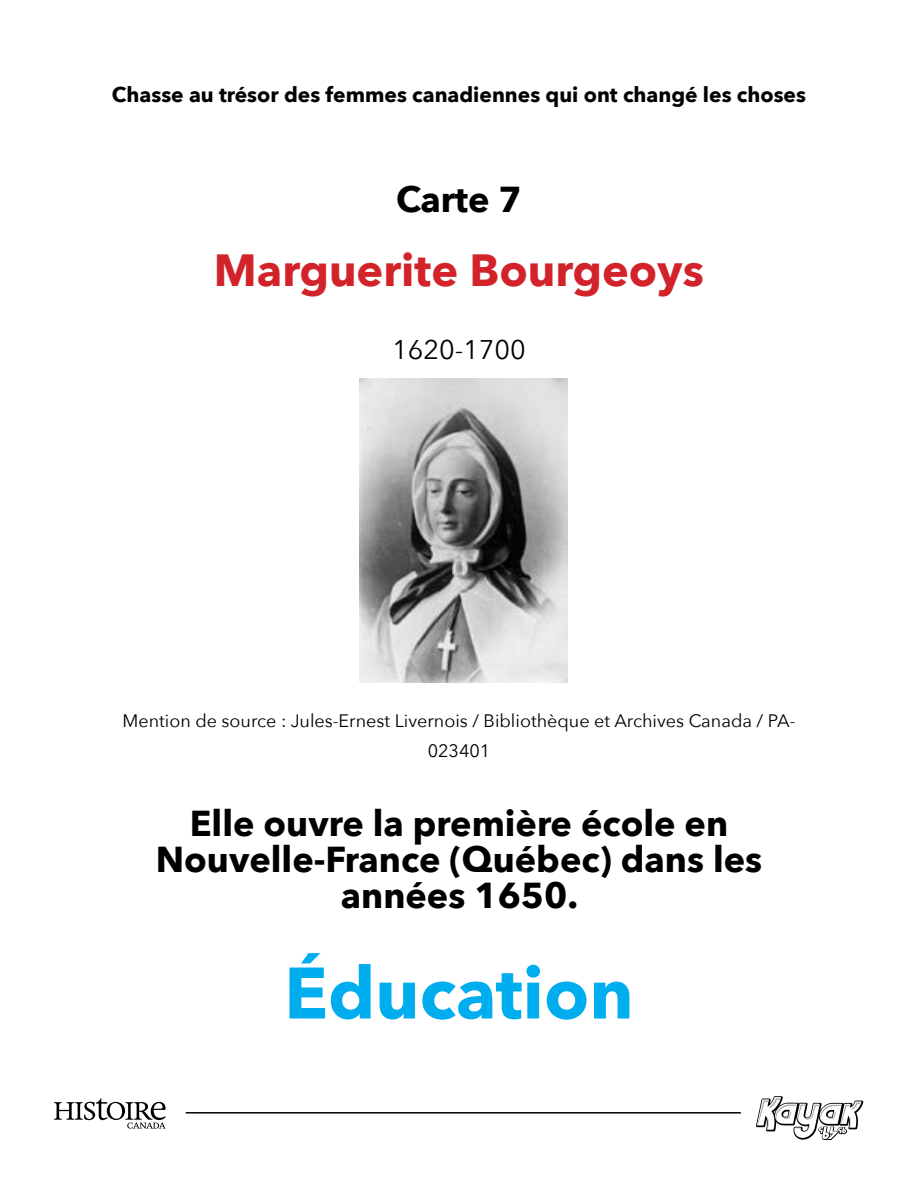
<style>
.page{position:relative;width:918px;height:1188px;background:#fff}
.page>*{position:absolute;margin:0;border:0;box-sizing:border-box;transform-origin:0 0}
.t1{font:700 72px "Avenir Next";color:#00aeef}
.t2{font:700 45px "Avenir Next";color:#d2232a}
.t3{font:700 36px/36px "Avenir Next";color:#000;text-align:center}
.t4{font:27px "Avenir Next";color:#000}
.t5{font:700 21px "Avenir Next";color:#000}
.t6{font:18px/30px "Avenir Next";color:#000;text-align:center}
</style>
<div class="page">
<svg style="left:756px;top:1096px;width:107px;height:44px"></svg>
<hr style="left:186px;top:1112px;width:555px;height:2px;background:#000">
<svg style="left:54px;top:1099px;width:112px;height:30px"></svg>
<img style="left:359px;top:378px;width:208px;height:304px">
<p class="t5" style="left:112px;top:81px;width:696px">Chasse au trésor des femmes canadiennes qui ont changé les choses</p>
<h3 class="t3" style="left:396px;top:183px;width:127px">Carte 7</h3>
<h2 class="t2" style="left:214px;top:241px;width:492px">Marguerite Bourgeoys</h2>
<h3 class="t4" style="left:392px;top:332px;width:135px">1620-1700</h3>
<p class="t6" style="left:123px;top:706px;width:674px">Mention de source : Jules-Ernest Livernois / Bibliothèque et Archives Canada / PA-<br>023401</p>
<h3 class="t3" style="left:156px;top:807px;width:608px">Elle ouvre la première école en<br>Nouvelle-France (Québec) dans les années 1650.</h3>
<h1 class="t1" style="left:284px;top:946px;width:351px">Éducation</h1>
</div>
